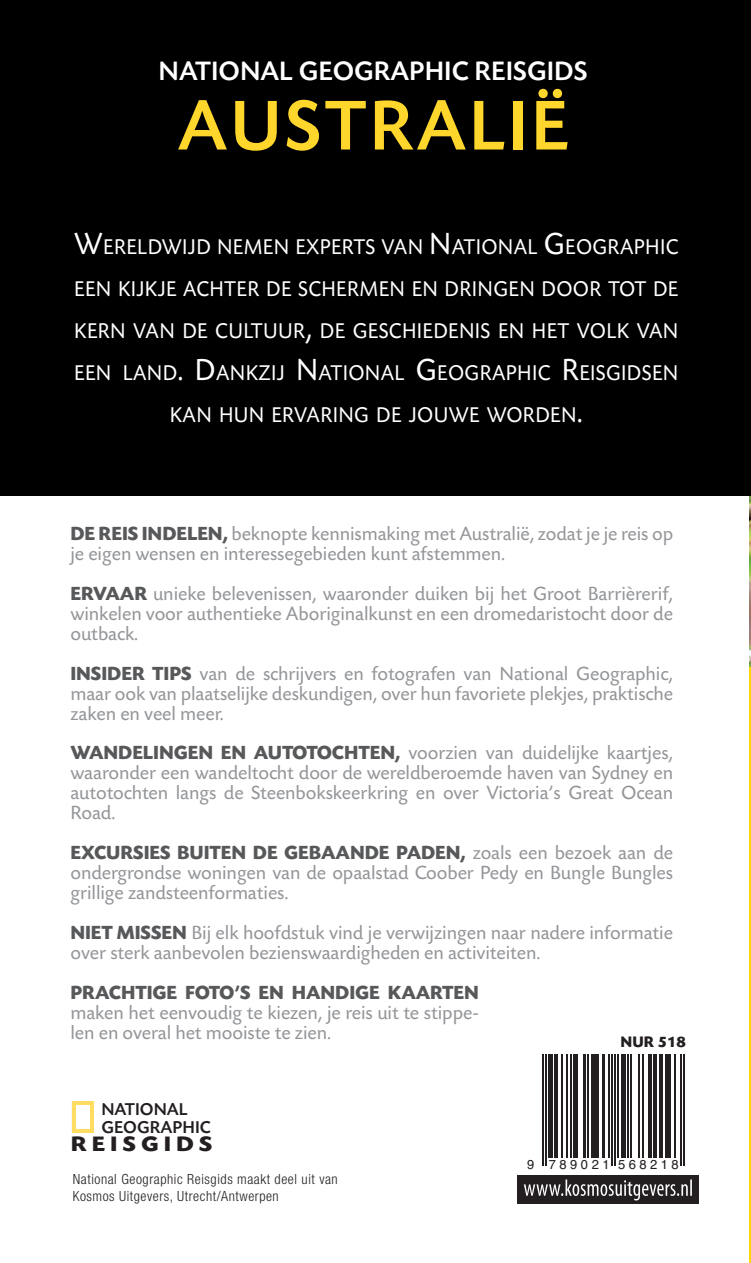
<style>
.page{position:relative;width:751px;height:1263px;background:#fff}
.page>*{position:absolute;margin:0;border:0;box-sizing:border-box;transform-origin:0 0}
.t1{font:74px "Today SBOP Medium SC";letter-spacing:.04em;color:#ffd62c}
.t2{font:500 28px "Today SBOP";color:#fff}
.t3{font:22.4px/42px "Today SBOP";letter-spacing:.015em;color:#fff;text-align:center;scale:.94 1}
.t4{font:700 22px "Today SBOP";letter-spacing:.2em;color:#231f20;scale:1.14 1}
.t5{font:20px/20px "Today SBOP";letter-spacing:-.005em;color:#939598;text-align:justify}
.t6{font:500 18px "Today SBOP";color:#231f20}
.Normaal{font:700 16px "Today SBOP";color:#231f20}
.t7{font:300 condensed 14px "Helvetica Neue LT";letter-spacing:.04em;color:#231f20}
.t8{font:13px "Helvetica";letter-spacing:.265em;color:#231f20}
.s1{font-size:32px}
.s2{font-weight:700;color:#57585a}
</style>
<div class="page">
<hr style="left:749px;top:493px;width:1px;height:770px;background:#fed702">
<svg style="left:542px;top:1054px;width:143px;height:112px"></svg>
<hr style="left:541px;top:1054px;width:2px;height:111px;background:#231f20">
<hr style="left:544px;top:1054px;width:2px;height:111px;background:#231f20">
<div style="left:547px;top:1054px;width:5px;height:104px;background:#231f20"></div>
<hr style="left:553px;top:1054px;width:3px;height:104px;background:#231f20">
<hr style="left:561px;top:1054px;width:1px;height:104px;background:#231f20">
<hr style="left:566px;top:1054px;width:1px;height:104px;background:#231f20">
<hr style="left:570px;top:1054px;width:1px;height:104px;background:#231f20">
<hr style="left:573px;top:1054px;width:4px;height:104px;background:#231f20">
<hr style="left:582px;top:1054px;width:3px;height:104px;background:#231f20">
<hr style="left:586px;top:1054px;width:2px;height:104px;background:#231f20">
<hr style="left:591px;top:1054px;width:3px;height:104px;background:#231f20">
<hr style="left:595px;top:1054px;width:3px;height:104px;background:#231f20">
<hr style="left:601px;top:1054px;width:3px;height:104px;background:#231f20">
<hr style="left:607px;top:1054px;width:2px;height:104px;background:#231f20">
<hr style="left:610px;top:1054px;width:2px;height:111px;background:#231f20">
<hr style="left:613px;top:1054px;width:2px;height:111px;background:#231f20">
<hr style="left:616px;top:1054px;width:2px;height:104px;background:#231f20">
<hr style="left:621px;top:1054px;width:4px;height:104px;background:#231f20">
<hr style="left:627px;top:1054px;width:1px;height:104px;background:#231f20">
<hr style="left:630px;top:1054px;width:1px;height:104px;background:#231f20">
<hr style="left:637px;top:1054px;width:2px;height:104px;background:#231f20">
<hr style="left:642px;top:1054px;width:1px;height:104px;background:#231f20">
<hr style="left:648px;top:1054px;width:3px;height:104px;background:#231f20">
<hr style="left:652px;top:1054px;width:3px;height:104px;background:#231f20">
<hr style="left:658px;top:1054px;width:3px;height:104px;background:#231f20">
<hr style="left:664px;top:1054px;width:3px;height:104px;background:#231f20">
<hr style="left:669px;top:1054px;width:1px;height:104px;background:#231f20">
<hr style="left:673px;top:1054px;width:2px;height:104px;background:#231f20">
<hr style="left:679px;top:1054px;width:2px;height:111px;background:#231f20">
<hr style="left:682px;top:1054px;width:2px;height:111px;background:#231f20">
<div style="left:517px;top:1175px;width:181px;height:28px;background:#231f20"></div>
<svg style="left:523px;top:1179px;width:168px;height:21px"></svg>
<div style="left:72px;top:1101px;width:22px;height:31px;background:#ffdd63"></div>
<div style="left:76px;top:1105px;width:13px;height:23px;background:#fff"></div>
<div style="left:0;top:0;width:750px;height:496px;background:#000"></div>
<img style="left:749px;top:496px;width:1px;height:171px">
<p class="t2" style="left:158px;top:56px;width:430px">NATIONAL GEOGRAPHIC REISGIDS</p>
<p class="t1" style="left:178px;top:87px;width:392px">AUSTRALIË</p>
<p class="t3" style="left:74px;top:227px;width:644px"><span class="s1">W</span>ERELDWIJD NEMEN EXPERTS VAN <span class="s1">N</span> ATIONAL <span class="s1">G</span>EOGRAPHIC EEN KIJKJE ACHTER DE SCHERMEN EN DRINGEN DOOR TOT DE KERN VAN DE CULTUUR<span class="s1">,</span> DE GESCHIEDENIS EN HET VOLK VAN EEN LAND<span class="s1">. D</span>ANKZIJ <span class="s1">N</span>ATIONAL <span class="s1">G</span>EOGRAPHIC <span class="s1">R</span>EISGIDSEN KAN HUN ERVARING DE JOUWE WORDEN<span class="s1">.</span></p>
<p class="t5" style="left:70px;top:524px;width:604px"><span class="s2">DE REIS INDELEN,</span> beknopte kennismaking met Australië, zodat je je reis op je eigen wensen en interessegebieden kunt afstemmen.</p>
<p class="t5" style="left:70px;top:584px;width:604px"><span class="s2">ERVAAR</span> unieke belevenissen, waaronder duiken bij het Groot Barrièrerif, winkelen voor authentieke Aboriginalkunst en een dromedaristocht door de outback.</p>
<p class="t5" style="left:70px;top:664px;width:604px"><span class="s2">INSIDER TIPS</span> van de schrijvers en fotografen van National Geographic, maar ook van plaatselijke deskundigen, over hun favoriete plekjes, praktische zaken en veel meer.</p>
<p class="t5" style="left:70px;top:743px;width:604px"><span class="s2">WANDELINGEN EN AUTOTOCHTEN,</span> voorzien van duidelijke kaartjes, waaronder een wandeltocht door de wereldberoemde haven van Sydney en autotochten langs de Steenbokskeerkring en over Victoria’s Great Ocean Road.</p>
<p class="t5" style="left:70px;top:843px;width:604px"><span class="s2">EXCURSIES BUITEN DE GEBAANDE PADEN,</span> zoals een bezoek aan de ondergrondse woningen van de opaalstad Coober Pedy en Bungle Bungles grillige zandsteenformaties.</p>
<p class="t5" style="left:70px;top:923px;width:603px"><span class="s2">NIET MISSEN</span> Bij elk hoofdstuk vind je verwijzingen naar nadere informatie over sterk aanbevolen bezienswaardigheden en activiteiten.</p>
<p class="t5" style="left:70px;top:983px;width:410px"><span class="s2">PRACHTIGE FOTO’S EN HANDIGE KAARTEN </span>maken het eenvoudig te kiezen, je reis uit te stippe&shy;len en overal het mooiste te zien.</p>
<p class="Normaal" style="left:620px;top:1033px;width:67px">NUR 518</p>
<p class="t6" style="left:101px;top:1099px;width:88px">NATIONAL</p>
<p class="t6" style="left:101px;top:1117px;width:111px">GEOGRAPHIC</p>
<p class="t4" style="left:71px;top:1132px;width:126px">REISGIDS</p>
<p class="t7" style="left:73px;top:1170px;width:266px">National Geographic Reisgids maakt deel uit van</p>
<p class="t7" style="left:73px;top:1187px;width:207px">Kosmos Uitgevers, Utrecht/Antwerpen</p>
<p class="t8" style="left:527px;top:1154px;width:153px">9 789021 568218</p>
</div>
